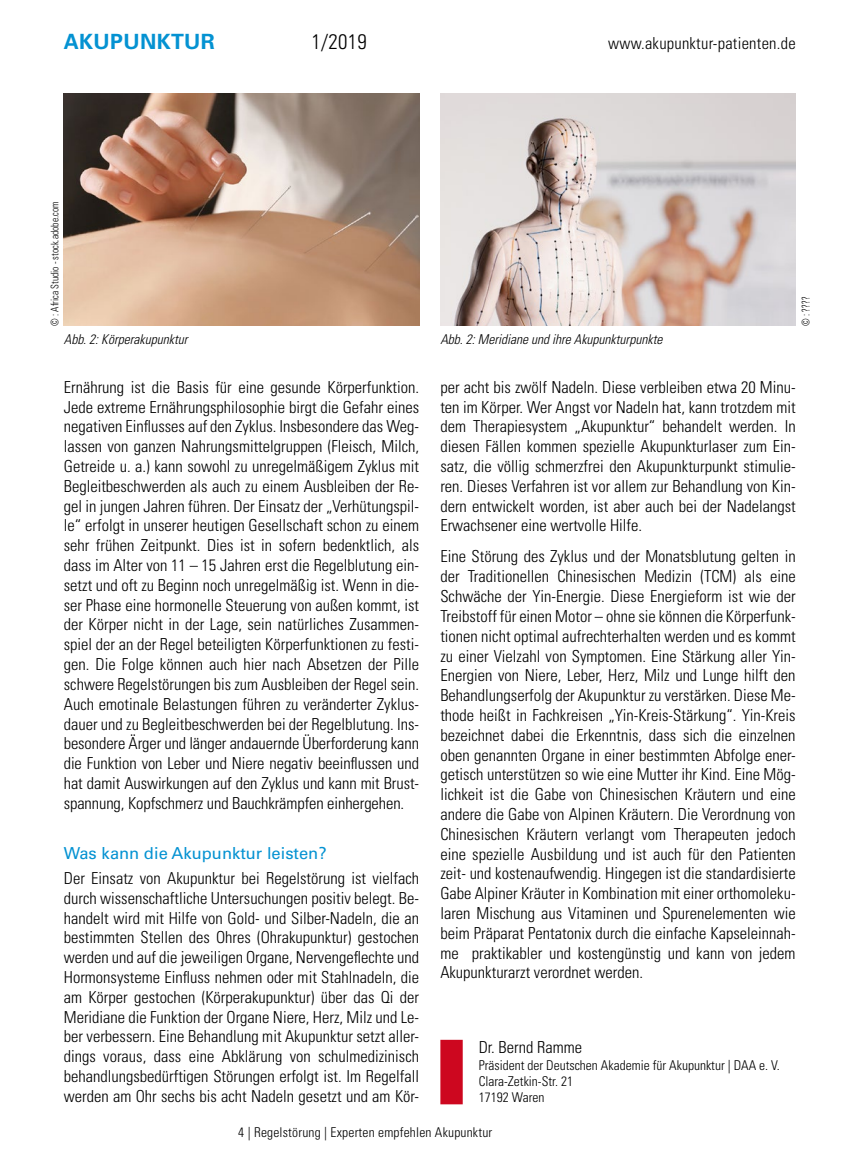
<style>
.page{position:relative;width:851px;height:1170px;background:#fff}
.page>*{position:absolute;margin:0;border:0;box-sizing:border-box;transform-origin:0 0}
.t1{font:700 21px "Univers LT Std";letter-spacing:.015em;color:#0492d2}
.t2{font:300 condensed 21px "Univers LT Std";color:#000}
.t3{font:300 condensed 16.5px/19.8px "Univers LT Std";color:#000;text-align:justify}
.t4{font:16.5px "Univers LT Std";color:#0492d2}
.t5{font:300 condensed 13.5px/16.2px "Univers LT Std";color:#000}
.t6{font:italic 300 condensed 13.5px "Univers LT Std";color:#000}
.t7{font:300 condensed 10.5px "Univers LT Std";color:#000;scale:.91 1}
</style>
<div class="page">
<div style="left:440px;top:1039px;width:22px;height:65px;background:#cd071f"></div>
<img style="left:64px;top:94px;width:355px;height:231px">
<img style="left:440px;top:94px;width:355px;height:231px">
<p class="t1" style="left:64px;top:30px;width:153px">AKUPUNKTUR</p>
<p class="t2" style="left:311px;top:29px;width:57px">1/2019</p>
<p class="t3" style="left:608px;top:34px;width:189px">www.akupunktur-patienten.de</p>
<p class="t7" style="left:48px;top:325px;width:138px;rotate:-90deg">© : Africa Studio - stock.adobe.com</p>
<p class="t6" style="left:64px;top:331px;width:125px">Abb. 2: Körperakupunktur</p>
<p class="t6" style="left:440px;top:331px;width:223px">Abb. 2: Meridiane und ihre Akupunkturpunkte</p>
<p class="t7" style="left:799px;top:325px;width:33px;rotate:-90deg">© : ????</p>
<p class="t3" style="left:64px;top:377px;width:357px">Ernährung ist die Basis für eine gesunde Körperfunktion.<br>Jede extreme Ernährungsphilosophie birgt die Gefahr eines negativen Einflusses auf den Zyklus. Insbesondere das Weg&shy;lassen von ganzen Nahrungsmittelgruppen (Fleisch, Milch, Getreide u. a.) kann sowohl zu unregelmäßigem Zyklus mit Begleitbeschwerden als auch zu einem Ausbleiben der Re&shy;gel in jungen Jahren führen. Der Einsatz der „Verhütungspil&shy;le“ erfolgt in unserer heutigen Gesellschaft schon zu einem sehr frühen Zeitpunkt. Dies ist in sofern bedenktlich, als dass im Alter von 11 – 15 Jahren erst die Regelblutung ein&shy;setzt und oft zu Beginn noch unregelmäßig ist. Wenn in die&shy;ser Phase eine hormonelle Steuerung von außen kommt, ist der Körper nicht in der Lage, sein natürliches Zusammen&shy;spiel der an der Regel beteiligten Körperfunktionen zu festi&shy;gen. Die Folge können auch hier nach Absetzen der Pille schwere Regelstörungen bis zum Ausbleiben der Regel sein.<br>Auch emotinale Belastungen führen zu veränderter Zyklus&shy;dauer und zu Begleitbeschwerden bei der Regelblutung. Ins&shy;besondere Ärger und länger andauernde Überforderung kann die Funktion von Leber und Niere negativ beeinflussen und hat damit Auswirkungen auf den Zyklus und kann mit Brust&shy;spannung, Kopfschmerz und Bauchkrämpfen einhergehen.</p>
<p class="t4" style="left:64px;top:843px;width:264px">Was kann die Akupunktur leisten?</p>
<p class="t3" style="left:64px;top:868px;width:357px">Der Einsatz von Akupunktur bei Regelstörung ist vielfach durch wissenschaftliche Untersuchungen positiv belegt. Be&shy;handelt wird mit Hilfe von Gold- und Silber-Nadeln, die an bestimmten Stellen des Ohres (Ohrakupunktur) gestochen werden und auf die jeweiligen Organe, Nervengeflechte und Hormonsysteme Einfluss nehmen oder mit Stahlnadeln, die am Körper gestochen (Körperakupunktur) über das Qi der Meridiane die Funktion der Organe Niere, Herz, Milz und Le&shy;ber verbessern. Eine Behandlung mit Akupunktur setzt aller&shy;dings voraus, dass eine Abklärung von schulmedizinisch behandlungsbedürftigen Störungen erfolgt ist. Im Regelfall werden am Ohr sechs bis acht Nadeln gesetzt und am Kör-</p>
<p class="t3" style="left:440px;top:377px;width:357px">per acht bis zwölf Nadeln. Diese verbleiben etwa 20 Minu&shy;ten im Körper. Wer Angst vor Nadeln hat, kann trotzdem mit dem Therapiesystem „Akupunktur“ behandelt werden. In diesen Fällen kommen spezielle Akupunkturlaser zum Ein&shy;satz, die völlig schmerzfrei den Akupunkturpunkt stimulie&shy;ren. Dieses Verfahren ist vor allem zur Behandlung von Kin&shy;dern entwickelt worden, ist aber auch bei der Nadelangst Erwachsener eine wertvolle Hilfe.</p>
<p class="t3" style="left:440px;top:546px;width:357px">Eine Störung des Zyklus und der Monatsblutung gelten in der Traditionellen Chinesischen Medizin (TCM) als eine Schwäche der Yin-Energie. Diese Energieform ist wie der Treibstoff für einen Motor – ohne sie können die Körperfunk&shy;tionen nicht optimal aufrechterhalten werden und es kommt zu einer Vielzahl von Symptomen. Eine Stärkung aller Yin-Energien von Niere, Leber, Herz, Milz und Lunge hilft den Behandlungserfolg der Akupunktur zu verstärken. Diese Me&shy;thode heißt in Fachkreisen „Yin-Kreis-Stärkung“. Yin-Kreis bezeichnet dabei die Erkenntnis, dass sich die einzelnen oben genannten Organe in einer bestimmten Abfolge ener&shy;getisch unterstützen so wie eine Mutter ihr Kind. Eine Mög&shy;lichkeit ist die Gabe von Chinesischen Kräutern und eine andere die Gabe von Alpinen Kräutern. Die Verordnung von Chinesischen Kräutern verlangt vom Therapeuten jedoch eine spezielle Ausbildung und ist auch für den Patienten zeit- und kostenaufwendig. Hingegen ist die standardisierte Gabe Alpiner Kräuter in Kombination mit einer orthomoleku&shy;laren Mischung aus Vitaminen und Spurenelementen wie beim Präparat Pentatonix durch die einfache Kapseleinnah&shy;me praktikabler und kostengünstig und kann von jedem Akupunkturarzt verordnet werden.</p>
<p class="t3" style="left:478px;top:1037px;width:105px">Dr. Bernd Ramme</p>
<p class="t5" style="left:478px;top:1056px;width:302px">Präsident der Deutschen Akademie für Akupunktur | DAA e. V.<br>Clara-Zetkin-Str. 21<br>17192 Waren</p>
<p class="t5" style="left:238px;top:1124px;width:255px">4 | Regelstörung | Experten empfehlen Akupunktur</p>
</div>
